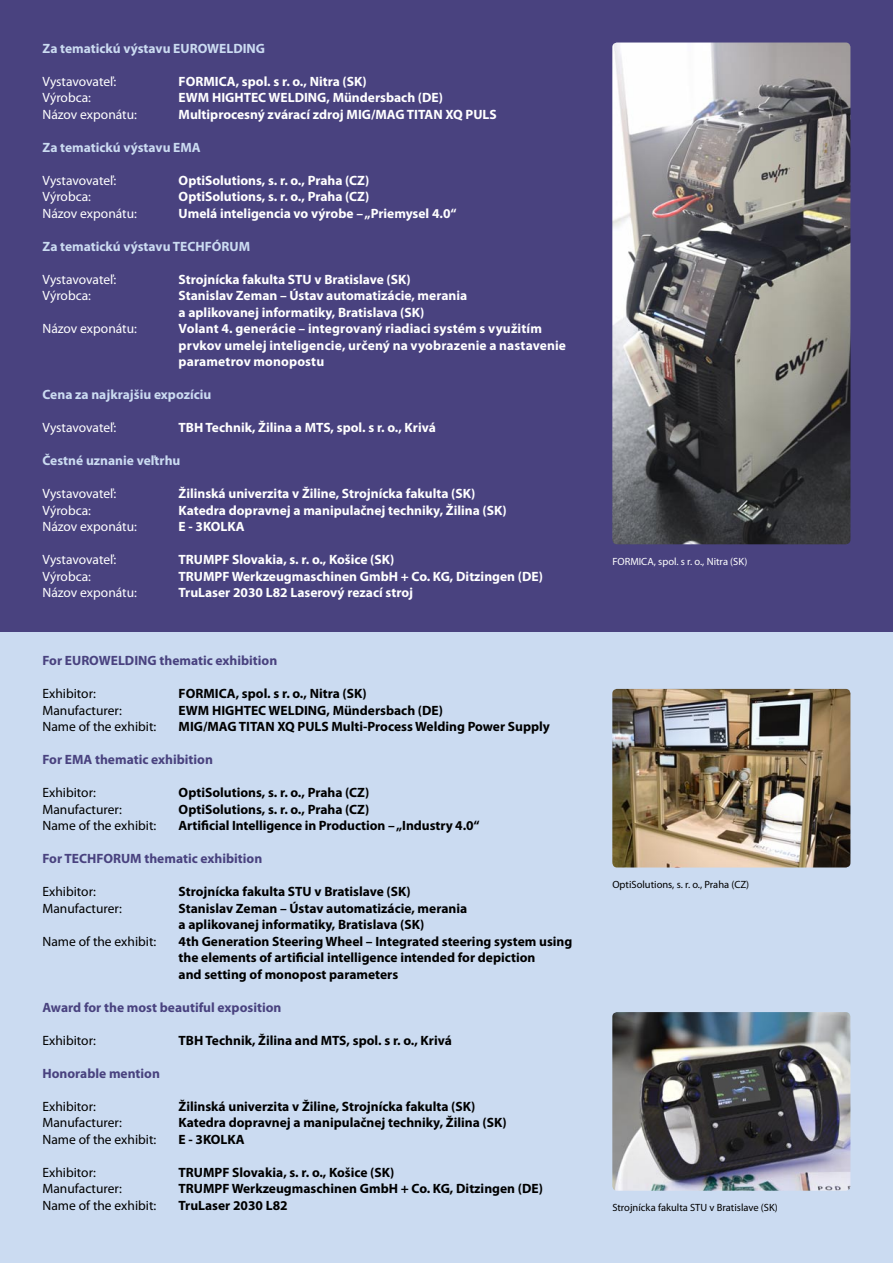
<style>
.page{position:relative;width:893px;height:1263px;background:#fff}
.page>*{position:absolute;margin:0;border:0;box-sizing:border-box;transform-origin:0 0}
.t1{font:700 13.5px/16.5px "Myriad Pro";color:#000}
.t2{font:700 13.5px/16.5px "Myriad Pro";color:#fff}
.t3{font:13.5px "Myriad Pro";color:#000}
.t4{font:13.5px "Myriad Pro";letter-spacing:-.005em;color:#fff}
.t5{font:700 13.5px "Myriad Pro";color:#49427f}
.t6{font:700 13.5px "Myriad Pro";color:#cbdbf1}
.t7{font:10.5px "Myriad Pro";color:#000}
.t8{font:10.5px "Myriad Pro";color:#fff}
</style>
<div class="page">
<div style="left:0;top:631px;width:893px;height:632px;background:#cbdbf1"></div>
<div style="left:0;top:0;width:893px;height:631px;background:#49427f"></div>
<img style="left:612px;top:689px;width:238px;height:178px">
<img style="left:612px;top:43px;width:238px;height:501px">
<img style="left:612px;top:1012px;width:238px;height:179px">
<p class="t6" style="left:43px;top:39px;width:224px">Za tematickú výstavu EUROWELDING</p>
<p class="t4" style="left:43px;top:73px;width:75px">Vystavovateľ:</p>
<p class="t2" style="left:179px;top:72px;width:190px">FORMICA, spol. s r. o., Nitra (SK)</p>
<p class="t4" style="left:43px;top:89px;width:50px">Výrobca:</p>
<p class="t2" style="left:179px;top:89px;width:266px">EWM HIGHTEC WELDING, Mündersbach (DE)</p>
<p class="t4" style="left:43px;top:106px;width:96px">Názov exponátu:</p>
<p class="t2" style="left:179px;top:105px;width:320px">Multiprocesný zvárací zdroj MIG/MAG TITAN XQ PULS</p>
<p class="t6" style="left:43px;top:138px;width:160px">Za tematickú výstavu EMA</p>
<p class="t4" style="left:43px;top:172px;width:75px">Vystavovateľ:</p>
<p class="t2" style="left:179px;top:171px;width:192px">OptiSolutions, s. r. o., Praha (CZ)</p>
<p class="t4" style="left:43px;top:188px;width:50px">Výrobca:</p>
<p class="t2" style="left:179px;top:188px;width:192px">OptiSolutions, s. r. o., Praha (CZ)</p>
<p class="t4" style="left:43px;top:205px;width:96px">Názov exponátu:</p>
<p class="t2" style="left:179px;top:204px;width:280px">Umelá inteligencia vo výrobe – „Priemysel 4.0“</p>
<p class="t6" style="left:43px;top:237px;width:209px">Za tematickú výstavu TECHFÓRUM</p>
<p class="t4" style="left:43px;top:271px;width:75px">Vystavovateľ:</p>
<p class="t2" style="left:179px;top:270px;width:234px">Strojnícka fakulta STU v Bratislave (SK)</p>
<p class="t4" style="left:43px;top:287px;width:50px">Výrobca:</p>
<p class="t2" style="left:179px;top:287px;width:290px">Stanislav Zeman – Ústav automatizácie, merania a aplikovanej informatiky, Bratislava (SK)</p>
<p class="t4" style="left:43px;top:320px;width:96px">Názov exponátu:</p>
<p class="t2" style="left:179px;top:320px;width:389px">Volant 4. generácie – integrovaný riadiaci systém s využitím prvkov umelej inteligencie, určený na vyobrazenie a nastavenie parametrov monopostu</p>
<p class="t6" style="left:43px;top:386px;width:170px">Cena za najkrajšiu expozíciu</p>
<p class="t4" style="left:43px;top:419px;width:75px">Vystavovateľ:</p>
<p class="t2" style="left:179px;top:419px;width:259px">TBH Technik, Žilina a MTS, spol. s r. o., Krivá</p>
<p class="t6" style="left:43px;top:452px;width:139px">Čestné uznanie veľtrhu</p>
<p class="t4" style="left:43px;top:485px;width:75px">Vystavovateľ:</p>
<p class="t2" style="left:179px;top:485px;width:298px">Žilinská univerzita v Žiline, Strojnícka fakulta (SK)</p>
<p class="t4" style="left:43px;top:502px;width:50px">Výrobca:</p>
<p class="t2" style="left:179px;top:501px;width:330px">Katedra dopravnej a manipulačnej techniky, Žilina (SK)</p>
<p class="t4" style="left:43px;top:518px;width:96px">Názov exponátu:</p>
<p class="t2" style="left:179px;top:518px;width:68px">E - 3KOLKA</p>
<p class="t4" style="left:43px;top:551px;width:75px">Vystavovateľ:</p>
<p class="t2" style="left:179px;top:551px;width:217px">TRUMPF Slovakia, s. r. o., Košice (SK)</p>
<p class="t4" style="left:43px;top:568px;width:50px">Výrobca:</p>
<p class="t2" style="left:179px;top:567px;width:366px">TRUMPF Werkzeugmaschinen GmbH + Co. KG, Ditzingen (DE)</p>
<p class="t4" style="left:43px;top:584px;width:96px">Názov exponátu:</p>
<p class="t2" style="left:179px;top:584px;width:236px">TruLaser 2030 L82 Laserový rezací stroj</p>
<p class="t5" style="left:43px;top:652px;width:236px">For EUROWELDING thematic exhibition</p>
<p class="t3" style="left:43px;top:685px;width:55px">Exhibitor:</p>
<p class="t1" style="left:179px;top:685px;width:190px">FORMICA, spol. s r. o., Nitra (SK)</p>
<p class="t3" style="left:43px;top:702px;width:81px">Manufacturer:</p>
<p class="t1" style="left:179px;top:701px;width:266px">EWM HIGHTEC WELDING, Mündersbach (DE)</p>
<p class="t3" style="left:43px;top:718px;width:115px">Name of the exhibit:</p>
<p class="t1" style="left:179px;top:718px;width:373px">MIG/MAG TITAN XQ PULS Multi-Process Welding Power Supply</p>
<p class="t5" style="left:43px;top:751px;width:172px">For EMA thematic exhibition</p>
<p class="t3" style="left:43px;top:784px;width:55px">Exhibitor:</p>
<p class="t1" style="left:179px;top:784px;width:192px">OptiSolutions, s. r. o., Praha (CZ)</p>
<p class="t3" style="left:43px;top:801px;width:81px">Manufacturer:</p>
<p class="t1" style="left:179px;top:800px;width:192px">OptiSolutions, s. r. o., Praha (CZ)</p>
<p class="t3" style="left:43px;top:817px;width:115px">Name of the exhibit:</p>
<p class="t1" style="left:179px;top:817px;width:303px">Artificial Intelligence in Production – „Industry 4.0“</p>
<p class="t5" style="left:43px;top:850px;width:221px">For TECHFORUM thematic exhibition</p>
<p class="t3" style="left:43px;top:883px;width:55px">Exhibitor:</p>
<p class="t1" style="left:179px;top:883px;width:234px">Strojnícka fakulta STU v Bratislave (SK)</p>
<p class="t3" style="left:43px;top:900px;width:81px">Manufacturer:</p>
<p class="t1" style="left:179px;top:899px;width:290px">Stanislav Zeman – Ústav automatizácie, merania a aplikovanej informatiky, Bratislava (SK)</p>
<p class="t3" style="left:43px;top:933px;width:115px">Name of the exhibit:</p>
<p class="t1" style="left:179px;top:932px;width:395px">4th Generation Steering Wheel – Integrated steering system using the elements of artificial intelligence intended for depiction<br>and setting of monopost parameters</p>
<p class="t5" style="left:43px;top:998px;width:240px">Award for the most beautiful exposition</p>
<p class="t3" style="left:43px;top:1032px;width:55px">Exhibitor:</p>
<p class="t1" style="left:179px;top:1031px;width:275px">TBH Technik, Žilina and MTS, spol. s r. o., Krivá</p>
<p class="t5" style="left:43px;top:1064px;width:119px">Honorable mention</p>
<p class="t3" style="left:43px;top:1098px;width:55px">Exhibitor:</p>
<p class="t1" style="left:179px;top:1097px;width:298px">Žilinská univerzita v Žiline, Strojnícka fakulta (SK)</p>
<p class="t3" style="left:43px;top:1114px;width:81px">Manufacturer:</p>
<p class="t1" style="left:179px;top:1114px;width:330px">Katedra dopravnej a manipulačnej techniky, Žilina (SK)</p>
<p class="t3" style="left:43px;top:1131px;width:115px">Name of the exhibit:</p>
<p class="t1" style="left:179px;top:1130px;width:68px">E - 3KOLKA</p>
<p class="t3" style="left:43px;top:1164px;width:55px">Exhibitor:</p>
<p class="t1" style="left:179px;top:1163px;width:217px">TRUMPF Slovakia, s. r. o., Košice (SK)</p>
<p class="t3" style="left:43px;top:1180px;width:81px">Manufacturer:</p>
<p class="t1" style="left:179px;top:1180px;width:366px">TRUMPF Werkzeugmaschinen GmbH + Co. KG, Ditzingen (DE)</p>
<p class="t3" style="left:43px;top:1197px;width:115px">Name of the exhibit:</p>
<p class="t1" style="left:179px;top:1196px;width:111px">TruLaser 2030 L82</p>
<p class="t8" style="left:612px;top:555px;width:137px">FORMICA, spol. s r. o., Nitra (SK)</p>
<p class="t7" style="left:612px;top:878px;width:138px">OptiSolutions, s. r. o., Praha (CZ)</p>
<p class="t7" style="left:612px;top:1201px;width:167px">Strojnícka fakulta STU v Bratislave (SK)</p>
</div>
